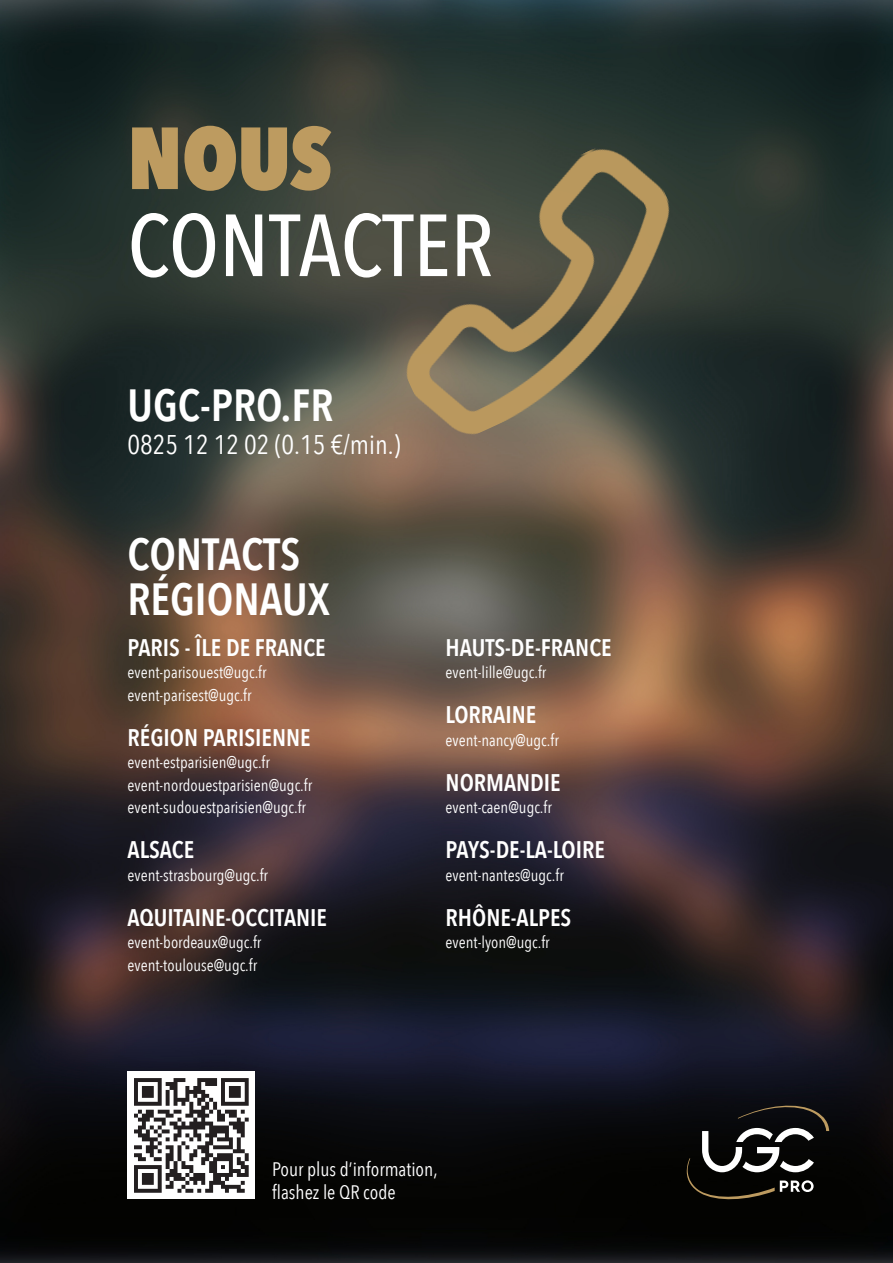
<style>
.page{position:relative;width:893px;height:1263px;background:#fff}
.page>*{position:absolute;margin:0;border:0;box-sizing:border-box;transform-origin:0 0}
.t1{font:500 87px "Avenir Next Condensed";letter-spacing:-.005em;color:#fff}
.t2{font:800 87px "Avenir Next Condensed";color:#bd9b60}
.t3{font:600 45px/45px "Avenir Next Condensed";color:#fff}
.t4{font:27px "Avenir Next Condensed";color:#fff}
.t5{font:600 24px "Avenir Next Condensed";color:#fff}
.t6{font:19.5px/22.5px "Avenir Next Condensed";color:#fff}
.t7{font:16.5px/22.5px "Avenir Next Condensed";color:#fff}
</style>
<div class="page">
<img style="left:0;top:0;width:893px;height:1263px">
<svg style="left:687px;top:1101px;width:142px;height:101px;background:#292927"></svg>
<div style="left:128px;top:1071px;width:127px;height:128px;background:#fff"></div>
<svg style="left:134px;top:1078px;width:115px;height:115px"></svg>
<img style="left:352px;top:129px;width:371px;height:322px">
<h1 class="t2" style="left:128px;top:104px;width:206px">NOUS</h1>
<h1 class="t1" style="left:128px;top:193px;width:367px">CONTACTER</h1>
<h2 class="t3" style="left:128px;top:382px;width:207px">UGC-PRO.FR</h2>
<h3 class="t4" style="left:128px;top:422px;width:274px">0825 12 12 02 (0.15 €/min.)</h3>
<h2 class="t3" style="left:128px;top:531px;width:204px">CONTACTS<br>RÉGIONAUX</h2>
<h3 class="t5" style="left:128px;top:626px;width:200px">PARIS - ÎLE DE FRANCE</h3>
<p class="t7" style="left:128px;top:660px;width:141px">event-parisouest@ugc.fr event-parisest@ugc.fr</p>
<h3 class="t5" style="left:128px;top:716px;width:185px">RÉGION PARISIENNE</h3>
<p class="t7" style="left:128px;top:750px;width:186px">event-estparisien@ugc.fr event-nordouestparisien@ugc.fr event-sudouestparisien@ugc.fr</p>
<h3 class="t5" style="left:128px;top:829px;width:68px">ALSACE</h3>
<p class="t7" style="left:128px;top:863px;width:142px">event-strasbourg@ugc.fr</p>
<h3 class="t5" style="left:128px;top:896px;width:201px">AQUITAINE-OCCITANIE</h3>
<p class="t7" style="left:128px;top:930px;width:135px">event-bordeaux@ugc.fr event-toulouse@ugc.fr</p>
<h3 class="t5" style="left:446px;top:626px;width:168px">HAUTS-DE-FRANCE</h3>
<p class="t7" style="left:446px;top:660px;width:102px">event-lille@ugc.fr</p>
<h3 class="t5" style="left:446px;top:694px;width:92px">LORRAINE</h3>
<p class="t7" style="left:446px;top:728px;width:115px">event-nancy@ugc.fr</p>
<h3 class="t5" style="left:446px;top:761px;width:117px">NORMANDIE</h3>
<p class="t7" style="left:446px;top:795px;width:108px">event-caen@ugc.fr</p>
<h3 class="t5" style="left:446px;top:829px;width:161px">PAYS-DE-LA-LOIRE</h3>
<p class="t7" style="left:446px;top:863px;width:120px">event-nantes@ugc.fr</p>
<h3 class="t5" style="left:446px;top:896px;width:127px">RHÔNE-ALPES</h3>
<p class="t7" style="left:446px;top:930px;width:106px">event-lyon@ugc.fr</p>
<p class="t6" style="left:272px;top:1157px;width:167px">Pour plus d’information, flashez le QR code</p>
</div>
